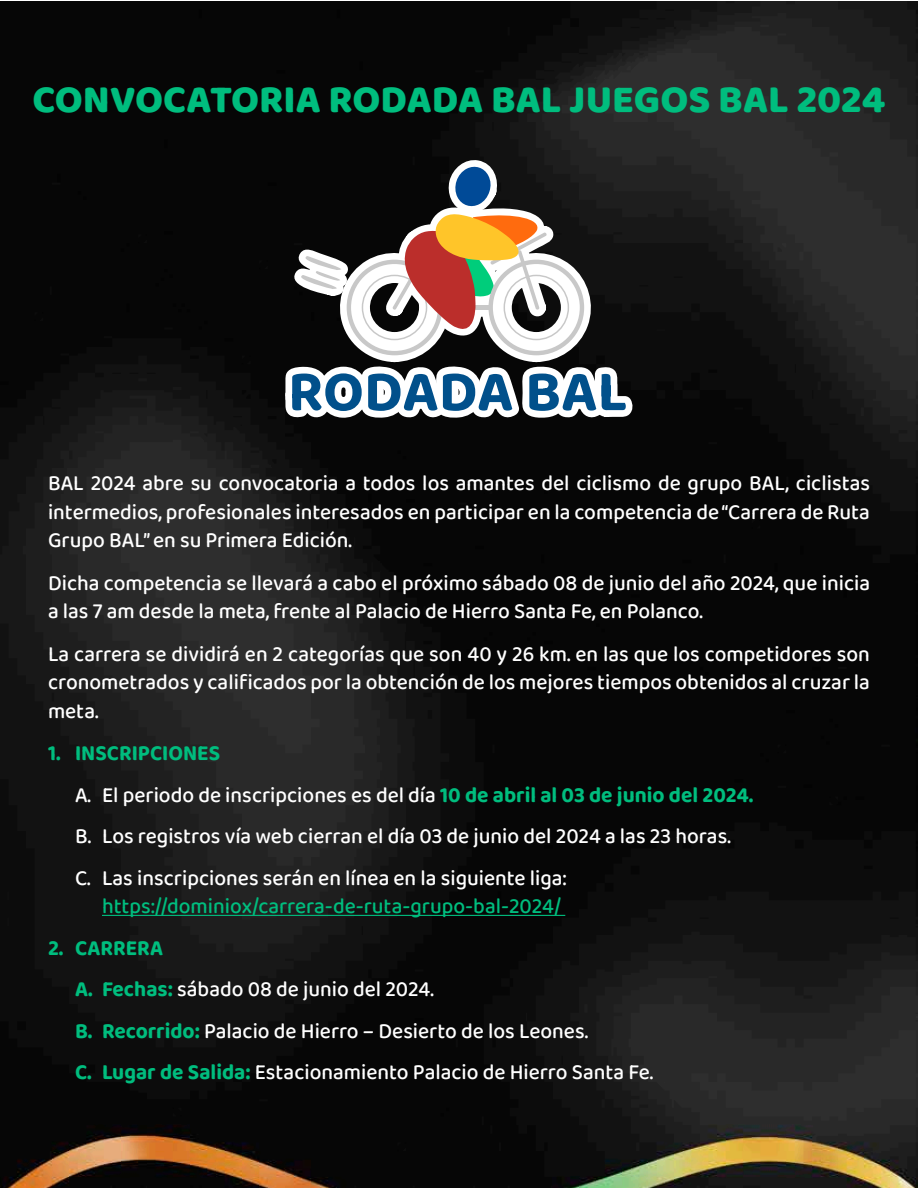
<style>
.page{position:relative;width:918px;height:1188px;background:#fff}
.page>*{position:absolute;margin:0;border:0;box-sizing:border-box;transform-origin:0 0}
.t1{font:800 39.9px "Baloo Bhai 2";color:#00bd7e}
.t2{font:500 22.35px/41.4px "Baloo Bhai 2";color:#fff;scale:.94 1}
.t3{font:500 22.35px "Baloo Bhai 2";color:#00bd7e;scale:.94 1}
.s1{font-weight:700;color:#00bd7e}
</style>
<div class="page">
<img style="left:0;top:2px;width:918px;height:1186px">
<hr style="left:102px;top:915px;width:463px;height:1px;background:#00bd7e">
<svg style="left:284px;top:158px;width:349px;height:262px"></svg>
<h1 class="t1" style="left:33px;top:75px;width:854px">CONVOCATORIA RODADA BAL JUEGOS BAL 2024</h1>
<p class="t2" style="left:48px;top:469px;width:876px;line-height:28.7px;text-align:justify">BAL 2024 abre su convocatoria a todos los amantes del ciclismo de grupo BAL, ciclistas intermedios, profesionales interesados en participar en la competencia de “Carrera de Ruta Grupo BAL” en su Primera Edición.</p>
<p class="t2" style="left:48px;top:569px;width:876px;line-height:28.7px">Dicha competencia se llevará a cabo el próximo sábado 08 de junio del año 2024, que inicia a las 7 am desde la meta, frente al Palacio de Hierro Santa Fe, en Polanco.</p>
<p class="t2" style="left:48px;top:640px;width:876px;line-height:28.7px;text-align:justify">La carrera se dividirá en 2 categorías que son 40 y 26 km. en las que los competidores son cronometrados y calificados por la obtención de los mejores tiempos obtenidos al cruzar la meta.</p>
<p class="t2" style="left:75px;top:733px;width:723px;text-indent:-27px"><span class="s1">1. INSCRIPCIONES<br></span>A. El periodo de inscripciones es del día <span class="s1">10 de abril al 03 de junio del 2024.<br></span>B. Los registros vía web cierran el día 03 de junio del 2024 a las 23 horas.<br>C. Las inscripciones serán en línea en la siguiente liga:</p>
<p class="t3" style="left:102px;top:890px;width:490px">https://dominiox/carrera-de-ruta-grupo-bal-2024/</p>
<p class="t2" style="left:75px;top:928px;width:617px;text-indent:-27px"><span class="s1">2. CARRERA<br>A. Fechas:</span> sábado 08 de junio del 2024.<br><span class="s1">B. Recorrido:</span> Palacio de Hierro – Desierto de los Leones.<br><span class="s1">C. Lugar de Salida:</span> Estacionamiento Palacio de Hierro Santa Fe.</p>
</div>
